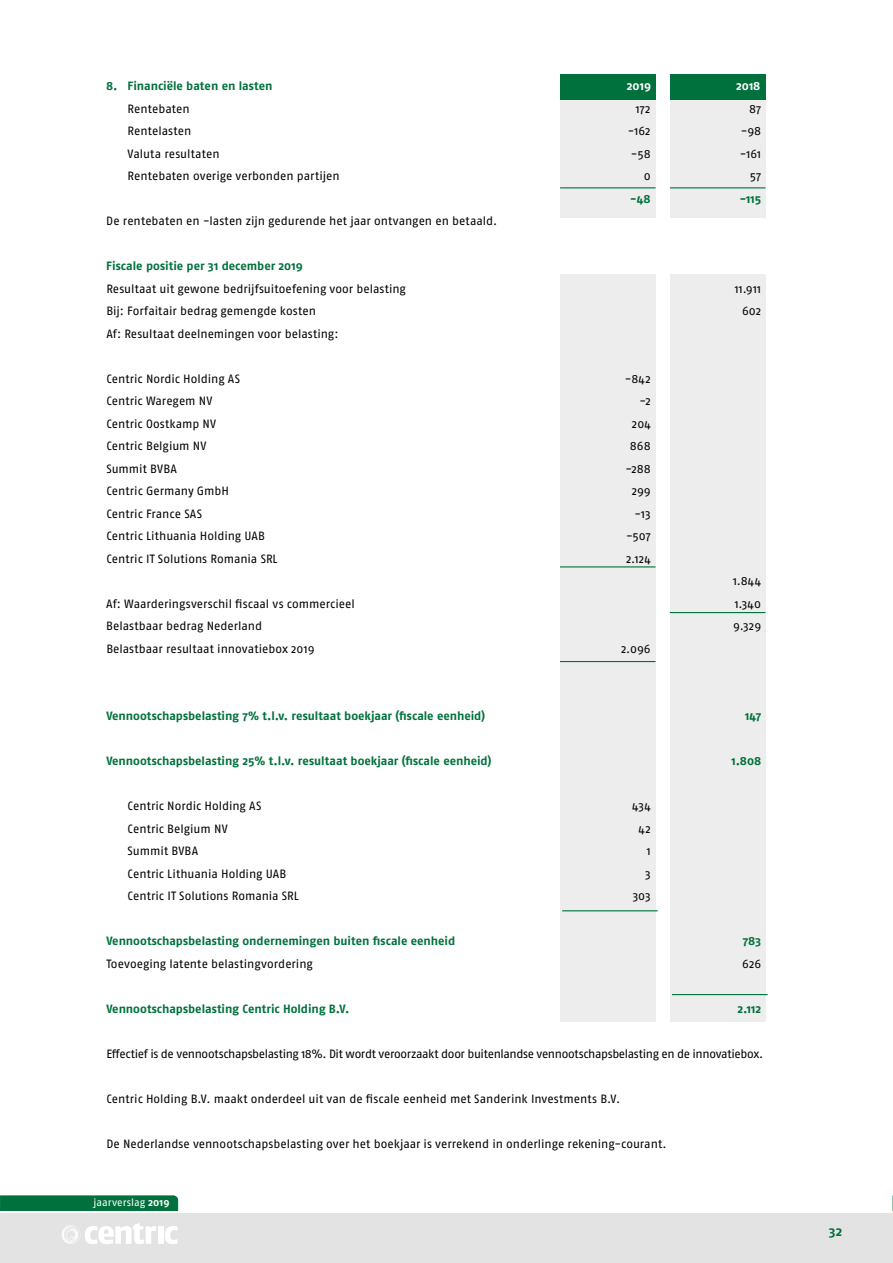
<style>
.page{position:relative;width:893px;height:1263px;background:#fff}
.page>*{position:absolute;margin:0;border:0;box-sizing:border-box;transform-origin:0 0}
.t1{font:700 13.5px "Fago Pro";color:#00713c}
.t2{font:12px "Fago Pro";color:#000}
.t3{font:700 12px "Fago Pro";color:#00713c}
.t4{font:12px "Fago Pro";letter-spacing:-.03em;color:#000}
.t5{font:700 12px "Fago Pro";letter-spacing:-.005em;color:#fff}
.t6{font:10.5px "Fago Pro";color:#fff}
.s1{font-weight:700}
</style>
<div class="page">
<div style="left:0;top:1213px;width:893px;height:50px;background:#e3e3e3"></div>
<div style="left:0;top:1196px;width:178px;height:15px;background:#00713c"></div>
<svg style="left:892px;top:1196px;width:1px;height:15px"></svg>
<div style="left:158px;top:1226px;width:5px;height:18px;background:#fff"></div>
<svg style="left:165px;top:1226px;width:12px;height:18px"></svg>
<svg style="left:62px;top:1223px;width:94px;height:21px"></svg>
<div style="left:560px;top:274px;width:96px;height:747px;background:#ededed"></div>
<div style="left:670px;top:274px;width:95px;height:747px;background:#ededed"></div>
<div style="left:560px;top:89px;width:96px;height:129px;background:#ededed"></div>
<div style="left:670px;top:89px;width:95px;height:129px;background:#ededed"></div>
<div style="left:560px;top:74px;width:96px;height:26px;background:#00713c"></div>
<div style="left:670px;top:74px;width:95px;height:26px;background:#00713c"></div>
<hr style="left:560px;top:187px;width:96px;height:1px;background:#00713c">
<hr style="left:670px;top:187px;width:95px;height:1px;background:#00713c">
<hr style="left:560px;top:566px;width:96px;height:1px;background:#00713c">
<hr style="left:670px;top:612px;width:95px;height:1px;background:#00713c">
<hr style="left:560px;top:661px;width:96px;height:1px;background:#00713c">
<hr style="left:562px;top:910px;width:96px;height:1px;background:#00713c">
<hr style="left:672px;top:994px;width:95px;height:1px;background:#00713c">
<p class="t3" style="left:106px;top:79px;width:168px">8. Financiële baten en lasten</p>
<p class="t5" style="left:627px;top:79px;width:26px">2019</p>
<p class="t5" style="left:736px;top:79px;width:26px">2018</p>
<p class="t2" style="left:128px;top:101px;width:64px">Rentebaten</p>
<p class="t2" style="left:636px;top:101px;width:16px">172</p>
<p class="t2" style="left:749px;top:101px;width:14px">87</p>
<p class="t2" style="left:128px;top:124px;width:65px">Rentelasten</p>
<p class="t2" style="left:628px;top:124px;width:24px">-162</p>
<p class="t2" style="left:741px;top:124px;width:22px">-98</p>
<p class="t2" style="left:128px;top:146px;width:94px">Valuta resultaten</p>
<p class="t2" style="left:631px;top:146px;width:21px">-58</p>
<p class="t2" style="left:740px;top:146px;width:23px">-161</p>
<p class="t2" style="left:128px;top:169px;width:214px">Rentebaten overige verbonden partijen</p>
<p class="t2" style="left:644px;top:169px;width:8px">0</p>
<p class="t2" style="left:750px;top:169px;width:13px">57</p>
<p class="t3" style="left:630px;top:191px;width:22px">-48</p>
<p class="t3" style="left:740px;top:191px;width:23px">-115</p>
<p class="t2" style="left:106px;top:214px;width:392px">De rentebaten en -lasten zijn gedurende het jaar ontvangen en betaald.</p>
<p class="t3" style="left:106px;top:259px;width:198px">Fiscale positie per 31 december 2019</p>
<p class="t2" style="left:106px;top:281px;width:301px">Resultaat uit gewone bedrijfsuitoefening voor belasting</p>
<p class="t2" style="left:735px;top:281px;width:28px">11.911</p>
<p class="t2" style="left:106px;top:304px;width:211px">Bij: Forfaitair bedrag gemengde kosten</p>
<p class="t2" style="left:742px;top:304px;width:21px">602</p>
<p class="t2" style="left:106px;top:326px;width:234px">Af: Resultaat deelnemingen voor belasting:</p>
<p class="t2" style="left:106px;top:371px;width:135px">Centric Nordic Holding AS</p>
<p class="t2" style="left:625px;top:371px;width:27px">-842</p>
<p class="t2" style="left:106px;top:394px;width:108px">Centric Waregem NV</p>
<p class="t2" style="left:639px;top:394px;width:13px">-2</p>
<p class="t2" style="left:106px;top:416px;width:111px">Centric Oostkamp NV</p>
<p class="t2" style="left:632px;top:416px;width:20px">204</p>
<p class="t2" style="left:106px;top:439px;width:102px">Centric Belgium NV</p>
<p class="t2" style="left:630px;top:439px;width:22px">868</p>
<p class="t2" style="left:106px;top:461px;width:72px">Summit BVBA</p>
<p class="t2" style="left:625px;top:461px;width:27px">-288</p>
<p class="t2" style="left:106px;top:484px;width:124px">Centric Germany GmbH</p>
<p class="t2" style="left:632px;top:484px;width:21px">299</p>
<p class="t2" style="left:106px;top:506px;width:97px">Centric France SAS</p>
<p class="t2" style="left:634px;top:506px;width:18px">-13</p>
<p class="t2" style="left:106px;top:529px;width:160px">Centric Lithuania Holding UAB</p>
<p class="t2" style="left:626px;top:529px;width:26px">-507</p>
<p class="t2" style="left:106px;top:551px;width:173px">Centric IT Solutions Romania SRL</p>
<p class="t2" style="left:626px;top:551px;width:26px">2.124</p>
<p class="t2" style="left:733px;top:574px;width:30px">1.844</p>
<p class="t2" style="left:106px;top:596px;width:250px">Af: Waarderingsverschil fiscaal vs commercieel</p>
<p class="t2" style="left:735px;top:596px;width:28px">1.340</p>
<p class="t2" style="left:106px;top:619px;width:157px">Belastbaar bedrag Nederland</p>
<p class="t2" style="left:733px;top:619px;width:29px">9.329</p>
<p class="t2" style="left:106px;top:641px;width:210px">Belastbaar resultaat innovatiebox 2019</p>
<p class="t2" style="left:621px;top:641px;width:31px">2.096</p>
<p class="t3" style="left:106px;top:709px;width:380px">Vennootschapsbelasting 7% t.l.v. resultaat boekjaar (fiscale eenheid)</p>
<p class="t3" style="left:745px;top:709px;width:18px">147</p>
<p class="t3" style="left:106px;top:754px;width:387px">Vennootschapsbelasting 25% t.l.v. resultaat boekjaar (fiscale eenheid)</p>
<p class="t3" style="left:732px;top:754px;width:31px">1.808</p>
<p class="t2" style="left:128px;top:799px;width:135px">Centric Nordic Holding AS</p>
<p class="t2" style="left:632px;top:799px;width:20px">434</p>
<p class="t2" style="left:128px;top:821px;width:102px">Centric Belgium NV</p>
<p class="t2" style="left:638px;top:821px;width:14px">42</p>
<p class="t2" style="left:128px;top:844px;width:72px">Summit BVBA</p>
<p class="t2" style="left:647px;top:844px;width:5px">1</p>
<p class="t2" style="left:128px;top:866px;width:160px">Centric Lithuania Holding UAB</p>
<p class="t2" style="left:645px;top:866px;width:7px">3</p>
<p class="t2" style="left:128px;top:889px;width:173px">Centric IT Solutions Romania SRL</p>
<p class="t2" style="left:633px;top:889px;width:20px">303</p>
<p class="t3" style="left:106px;top:934px;width:350px">Vennootschapsbelasting ondernemingen buiten fiscale eenheid</p>
<p class="t3" style="left:743px;top:934px;width:20px">783</p>
<p class="t2" style="left:106px;top:956px;width:208px">Toevoeging latente belastingvordering</p>
<p class="t2" style="left:742px;top:956px;width:21px">626</p>
<p class="t3" style="left:106px;top:1001px;width:245px">Vennootschapsbelasting Centric Holding B.V.</p>
<p class="t3" style="left:737px;top:1001px;width:25px">2.112</p>
<p class="t4" style="left:106px;top:1046px;width:658px">Effectief is de vennootschapsbelasting 18%. Dit wordt veroorzaakt door buitenlandse vennootschapsbelasting en de innovatiebox.</p>
<p class="t2" style="left:106px;top:1091px;width:515px">Centric Holding B.V. maakt onderdeel uit van de fiscale eenheid met Sanderink Investments B.V.</p>
<p class="t2" style="left:106px;top:1136px;width:562px">De Nederlandse vennootschapsbelasting over het boekjaar is verrekend in onderlinge rekening-courant.</p>
<p class="t6" style="left:93px;top:1196px;width:78px">jaarverslag <span class="s1">2019</span></p>
<p class="t1" style="left:829px;top:1223px;width:15px">32</p>
</div>
